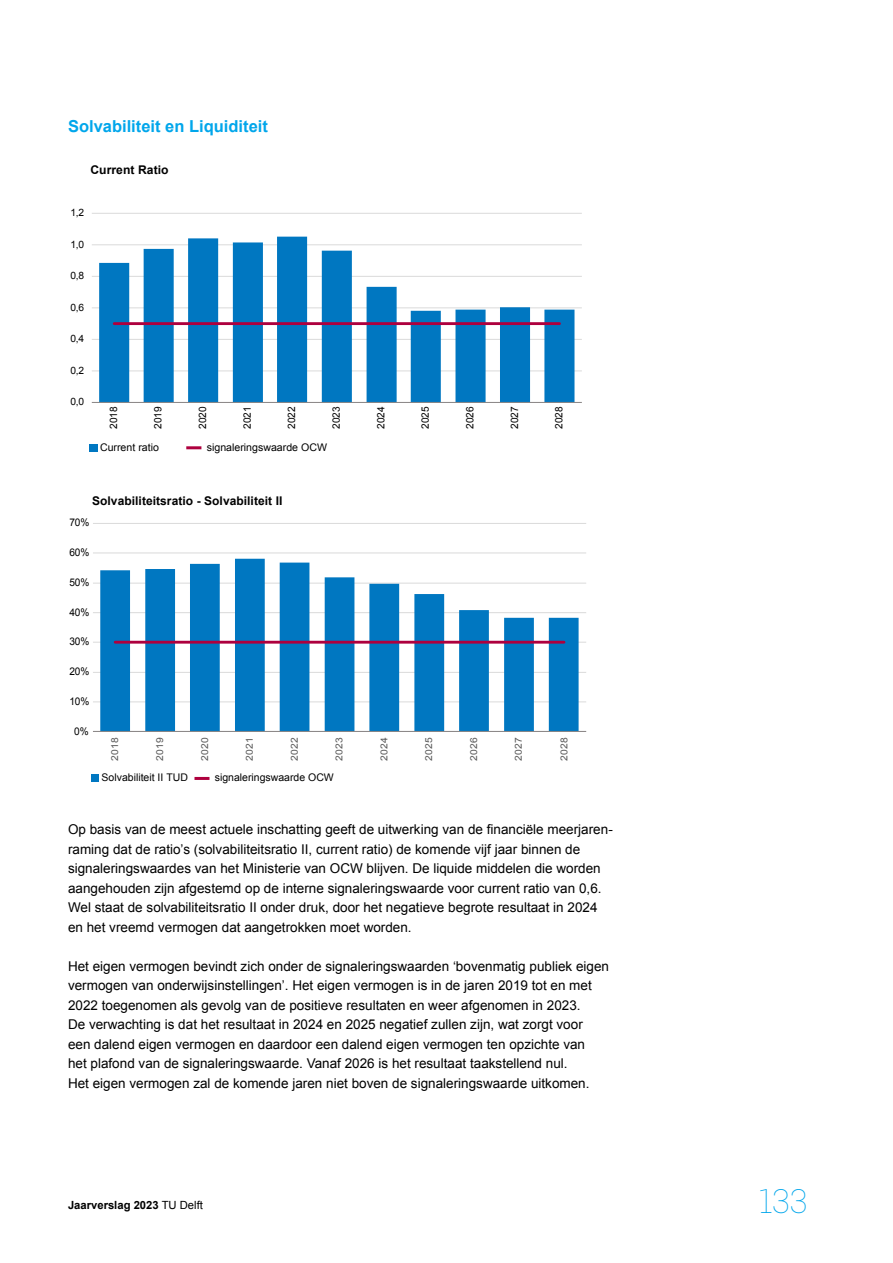
<style>
.page{position:relative;width:893px;height:1263px;background:#fff}
.page>*{position:absolute;margin:0;border:0;box-sizing:border-box;transform-origin:0 0}
.t1{font:100 33px "Roboto Slab";color:#00a6eb}
.t2{font:700 16.5px "Arial";color:#00a6eb}
.t3{font:13.5px/19.5px "Arial";color:#000}
.t4{font:700 12px "Arial";letter-spacing:.005em;color:#000}
.t5{font:700 11.25px "Arial";color:#000}
.t6{font:10.5px "Arial";color:#000}
.t7{font:10.5px "Arial";color:#000;scale:.96 1}
.t8{font:10.2px "Arial";color:#000}
.t9{font:10.05px "Arial";color:#000}
.t10{font:9.6px "Arial";letter-spacing:.005em;color:#585858;scale:1.07 1}
.s1{font-weight:400}
</style>
<div class="page">
<hr style="left:93px;top:701px;width:493px;height:1px;background:#dadada">
<hr style="left:93px;top:672px;width:493px;height:1px;background:#dadada">
<hr style="left:93px;top:642px;width:493px;height:1px;background:#dadada">
<hr style="left:93px;top:612px;width:493px;height:1px;background:#dadada">
<hr style="left:93px;top:583px;width:493px;height:1px;background:#dadada">
<hr style="left:93px;top:552px;width:493px;height:1px;background:#dadada">
<hr style="left:93px;top:523px;width:493px;height:1px;background:#dadada">
<svg style="left:100px;top:559px;width:479px;height:172px;fill:#0077c1"></svg>
<hr style="left:115px;top:641px;width:449px;height:3px;background:#ae003e">
<div style="left:91px;top:774px;width:8px;height:8px;background:#0077c1"></div>
<hr style="left:194px;top:777px;width:15px;height:3px;background:#ae003e">
<hr style="left:93px;top:731px;width:493px;height:1px;background:#868282">
<hr style="left:92px;top:370px;width:490px;height:1px;background:#dadada">
<hr style="left:92px;top:339px;width:490px;height:1px;background:#dadada">
<hr style="left:92px;top:307px;width:490px;height:1px;background:#dadada">
<hr style="left:92px;top:276px;width:490px;height:1px;background:#dadada">
<hr style="left:92px;top:244px;width:490px;height:1px;background:#dadada">
<hr style="left:92px;top:213px;width:490px;height:1px;background:#dadada">
<svg style="left:99px;top:237px;width:475px;height:165px"></svg>
<hr style="left:114px;top:322px;width:445px;height:3px;background:#ae003e">
<hr style="left:92px;top:402px;width:490px;height:1px;background:#868282">
<div style="left:90px;top:444px;width:8px;height:8px;background:#0077c1"></div>
<hr style="left:186px;top:446px;width:15px;height:3px;background:#ae003e">
<p class="t2" style="left:68px;top:115px;width:201px">Solvabiliteit en Liquiditeit</p>
<p class="t4" style="left:90px;top:162px;width:80px">Current Ratio</p>
<p class="t9" style="left:70px;top:206px;width:15px">1,2</p>
<p class="t9" style="left:70px;top:238px;width:15px">1,0</p>
<p class="t9" style="left:70px;top:269px;width:15px">0,8</p>
<p class="t9" style="left:70px;top:301px;width:15px">0,6</p>
<p class="t9" style="left:70px;top:332px;width:15px">0,4</p>
<p class="t9" style="left:70px;top:364px;width:15px">0,2</p>
<p class="t9" style="left:70px;top:395px;width:15px">0,0</p>
<p class="t8" style="left:107px;top:429px;width:24px;rotate:-90deg">2018</p>
<p class="t8" style="left:151px;top:429px;width:24px;rotate:-90deg">2019</p>
<p class="t8" style="left:196px;top:429px;width:24px;rotate:-90deg">2020</p>
<p class="t8" style="left:240px;top:429px;width:24px;rotate:-90deg">2021</p>
<p class="t8" style="left:285px;top:429px;width:24px;rotate:-90deg">2022</p>
<p class="t8" style="left:330px;top:429px;width:24px;rotate:-90deg">2023</p>
<p class="t8" style="left:374px;top:429px;width:24px;rotate:-90deg">2024</p>
<p class="t8" style="left:419px;top:429px;width:24px;rotate:-90deg">2025</p>
<p class="t8" style="left:463px;top:429px;width:24px;rotate:-90deg">2026</p>
<p class="t8" style="left:508px;top:429px;width:24px;rotate:-90deg">2027</p>
<p class="t8" style="left:552px;top:429px;width:24px;rotate:-90deg">2028</p>
<p class="t6" style="left:100px;top:440px;width:60px">Current ratio</p>
<p class="t6" style="left:207px;top:440px;width:122px">signaleringswaarde OCW</p>
<p class="t4" style="left:92px;top:493px;width:192px">Solvabiliteitsratio - Solvabiliteit II</p>
<p class="t7" style="left:69px;top:516px;width:22px">70%</p>
<p class="t7" style="left:69px;top:546px;width:22px">60%</p>
<p class="t7" style="left:69px;top:575px;width:22px">50%</p>
<p class="t7" style="left:69px;top:605px;width:22px">40%</p>
<p class="t7" style="left:69px;top:635px;width:22px">30%</p>
<p class="t7" style="left:69px;top:665px;width:22px">20%</p>
<p class="t7" style="left:69px;top:694px;width:22px">10%</p>
<p class="t7" style="left:74px;top:724px;width:17px">0%</p>
<p class="t10" style="left:109px;top:761px;width:23px;rotate:-90deg">2018</p>
<p class="t10" style="left:153px;top:761px;width:23px;rotate:-90deg">2019</p>
<p class="t10" style="left:198px;top:761px;width:23px;rotate:-90deg">2020</p>
<p class="t10" style="left:243px;top:761px;width:23px;rotate:-90deg">2021</p>
<p class="t10" style="left:288px;top:761px;width:23px;rotate:-90deg">2022</p>
<p class="t10" style="left:333px;top:761px;width:23px;rotate:-90deg">2023</p>
<p class="t10" style="left:378px;top:761px;width:23px;rotate:-90deg">2024</p>
<p class="t10" style="left:423px;top:761px;width:23px;rotate:-90deg">2025</p>
<p class="t10" style="left:467px;top:761px;width:23px;rotate:-90deg">2026</p>
<p class="t10" style="left:512px;top:761px;width:23px;rotate:-90deg">2027</p>
<p class="t10" style="left:558px;top:761px;width:23px;rotate:-90deg">2028</p>
<p class="t6" style="left:102px;top:771px;width:88px">Solvabiliteit II TUD</p>
<p class="t6" style="left:215px;top:771px;width:121px">signaleringswaarde OCW</p>
<p class="t3" style="left:68px;top:820px;width:545px">Op basis van de meest actuele inschatting geeft de uitwerking van de financiële meerjaren&shy;raming dat de ratio’s (solvabiliteitsratio II, current ratio) de komende vijf jaar binnen de signaleringswaardes van het Ministerie van OCW blijven. De liquide middelen die worden aangehouden zijn afgestemd op de interne signaleringswaarde voor current ratio van 0,6.<br>Wel staat de solvabiliteitsratio II onder druk, door het negatieve begrote resultaat in 2024 en het vreemd vermogen dat aangetrokken moet worden.</p>
<p class="t3" style="left:68px;top:956px;width:542px">Het eigen vermogen bevindt zich onder de signaleringswaarden ‘bovenmatig publiek eigen vermogen van onderwijsinstellingen’. Het eigen vermogen is in de jaren 2019 tot en met 2022 toegenomen als gevolg van de positieve resultaten en weer afgenomen in 2023.<br>De verwachting is dat het resultaat in 2024 en 2025 negatief zullen zijn, wat zorgt voor<br>een dalend eigen vermogen en daardoor een dalend eigen vermogen ten opzichte van<br>het plafond van de signaleringswaarde. Vanaf 2026 is het resultaat taakstellend nul.<br>Het eigen vermogen zal de komende jaren niet boven de signaleringswaarde uitkomen.</p>
<p class="t5" style="left:68px;top:1197px;width:136px">Jaarverslag 2023 <span class="s1">TU Delft</span></p>
<h1 class="t1" style="left:759px;top:1178px;width:50px">133</h1>
</div>
